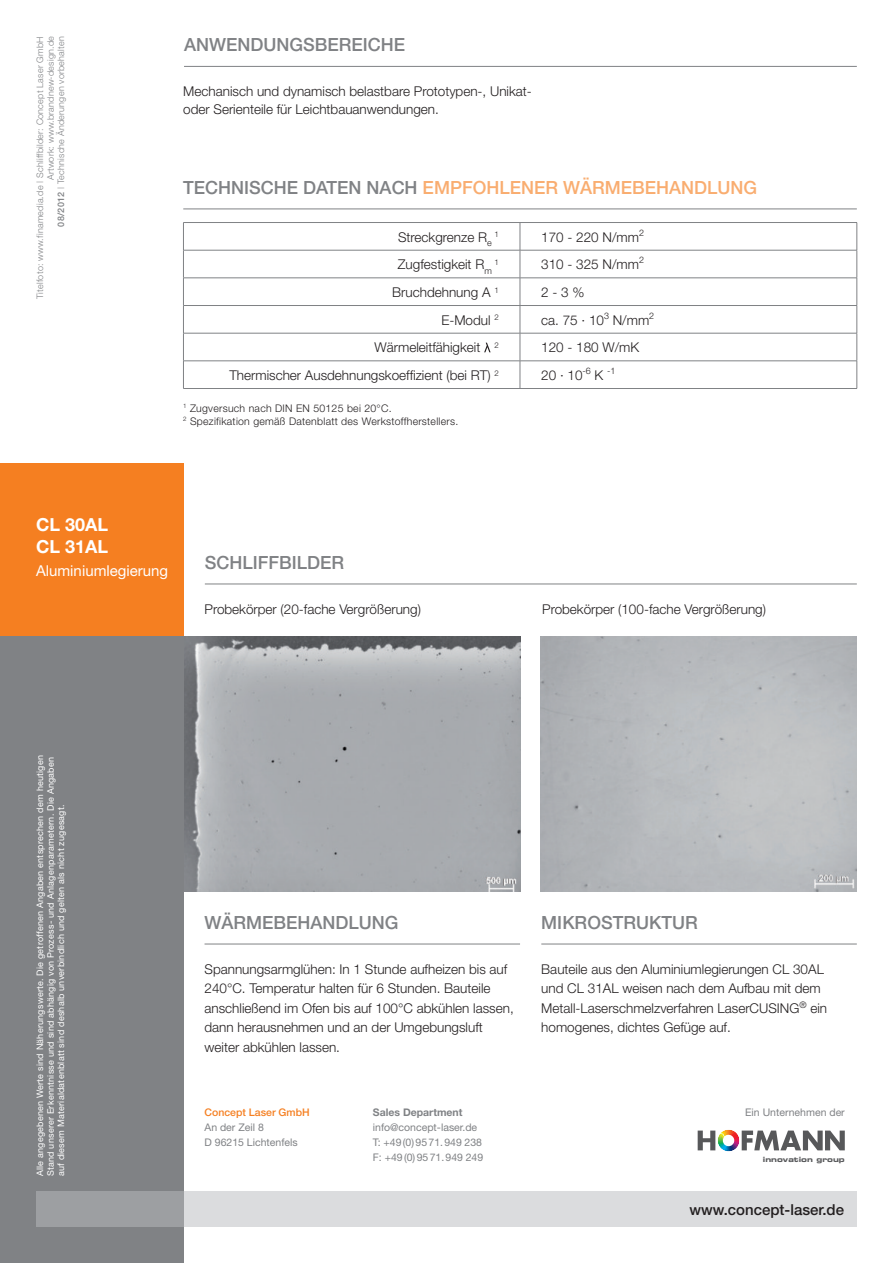
<style>
.page{position:relative;width:893px;height:1263px;background:#fff}
.page>*{position:absolute;margin:0;border:0;box-sizing:border-box;transform-origin:0 0}
.t1{font:500 18.15px "Helvetica Neue";color:#808285}
.t2{font:500 18.15px "Helvetica Neue";color:#f9ad70}
.t3{font:700 18px/21.6px "Helvetica Neue";color:#fff}
.t4{font:500 15.15px "Helvetica Neue";color:#231f20}
.t5{font:15px "Helvetica Neue";color:#fff}
.t6{font:300 13.5px/19.5px "Helvetica Neue";color:#231f20}
.t7{font:10.5px/15px "Helvetica Neue";color:#808285}
.t8{font:300 10.5px/12.6px "Helvetica Neue";letter-spacing:.025em;color:#231f20}
.t9{font:500 10.5px "Helvetica Neue";color:#f57f21}
.t10{font:700 10.5px "Helvetica Neue";color:#808285}
.t11{font:9px/10.5px "Helvetica Neue";letter-spacing:.025em;color:#fff}
.t12{font:300 9px/10.5px "Helvetica Neue";letter-spacing:.025em;color:#808285;text-align:right}
.t13{font:300 7.8px "Helvetica Neue";color:#231f20}
.t14{font:7.2px "Eurostile LT Std Bold Ex 2";color:#57585a}
.s1{font-weight:500}
.s2{color:#808285}
</style>
<div class="page">
<img style="left:183px;top:636px;width:337px;height:255px">
<div style="left:0;top:501px;width:183px;height:762px;background:#808285"></div>
<hr style="left:205px;top:944px;width:315px;height:1px;background:#808285">
<hr style="left:541px;top:944px;width:316px;height:1px;background:#808285">
<div style="left:0;top:464px;width:183px;height:172px;background:#f57f21"></div>
<div style="left:183px;top:1191px;width:674px;height:36px;background:#dbdcde"></div>
<div style="left:36px;top:1191px;width:147px;height:36px;background:#9d9fa2"></div>
<hr style="left:183px;top:209px;width:674px;height:1px;background:#808285">
<svg style="left:698px;top:1129px;width:147px;height:22px"></svg>
<hr style="left:183px;top:222px;width:337px;height:1px;background:#808285">
<hr style="left:520px;top:222px;width:337px;height:1px;background:#808285">
<hr style="left:183px;top:250px;width:337px;height:1px;background:#808285">
<hr style="left:520px;top:250px;width:337px;height:1px;background:#808285">
<hr style="left:183px;top:278px;width:337px;height:1px;background:#808285">
<hr style="left:520px;top:278px;width:337px;height:1px;background:#808285">
<hr style="left:183px;top:305px;width:337px;height:1px;background:#808285">
<hr style="left:520px;top:305px;width:337px;height:1px;background:#808285">
<hr style="left:183px;top:333px;width:337px;height:1px;background:#808285">
<hr style="left:520px;top:333px;width:337px;height:1px;background:#808285">
<hr style="left:183px;top:361px;width:337px;height:1px;background:#808285">
<svg style="left:183px;top:223px;width:1px;height:165px"></svg>
<hr style="left:520px;top:361px;width:337px;height:1px;background:#808285">
<svg style="left:520px;top:223px;width:1px;height:165px"></svg>
<svg style="left:857px;top:223px;width:1px;height:165px"></svg>
<hr style="left:183px;top:388px;width:337px;height:1px;background:#808285">
<hr style="left:520px;top:388px;width:337px;height:1px;background:#808285">
<svg style="left:484px;top:343px;width:7px;height:9px"></svg>
<hr style="left:205px;top:584px;width:652px;height:1px;background:#808285">
<img style="left:541px;top:636px;width:315px;height:256px">
<hr style="left:184px;top:66px;width:673px;height:1px;background:#808285">
<p class="t12" style="left:36px;top:299px;width:264px;rotate:-90deg">Titelfoto: www.finamedia.de | Schliffbilder: Concept Laser GmbH<br>Artwork: www.brandnew-design.de<br><span class="s1">08/2012</span> | Technische Änderungen vorbehalten</p>
<h1 class="t1" style="left:184px;top:38px;width:223px">ANWENDUNGSBEREICHE</h1>
<p class="t6" style="left:183px;top:84px;width:350px;line-height:18px">Mechanisch und dynamisch belastbare Prototypen-, Unikat&shy;oder Serienteile für Leichtbauanwendungen.</p>
<h1 class="t2" style="left:183px;top:180px;width:575px"><span class="s2">TECHNISCHE DATEN NACH</span> EMPFOHLENER WÄRMEBEHANDLUNG</h1>
<p class="t6" style="left:398px;top:228px;width:95px">Streckgrenze R<sub>e</sub></p>
<p class="t13" style="left:494px;top:231px;width:6px">1</p>
<p class="t6" style="left:541px;top:228px;width:104px">170 - 220 N/mm<sup>2</sup></p>
<p class="t6" style="left:398px;top:256px;width:96px">Zugfestigkeit R<sub>m</sub></p>
<p class="t13" style="left:494px;top:259px;width:6px">1</p>
<p class="t6" style="left:541px;top:256px;width:104px">310 - 325 N/mm<sup>2</sup></p>
<p class="t6" style="left:392px;top:284px;width:108px">Bruchdehnung A <sup>1</sup></p>
<p class="t6" style="left:541px;top:284px;width:45px">2 - 3 %</p>
<p class="t6" style="left:441px;top:311px;width:59px">E-Modul <sup>2</sup></p>
<p class="t6" style="left:541px;top:311px;width:115px">ca. 75 · 10<sup>3</sup> N/mm<sup>2</sup></p>
<p class="t6" style="left:375px;top:339px;width:126px">Wärmeleitfähigkeit <sup>2</sup></p>
<p class="t6" style="left:541px;top:339px;width:100px">120 - 180 W/mK</p>
<p class="t6" style="left:229px;top:367px;width:271px">Thermischer Ausdehnungskoeffizient (bei RT) <sup>2</sup></p>
<p class="t6" style="left:541px;top:367px;width:76px">20 · 10<sup>-6</sup> K <sup>-1</sup></p>
<p class="t8" style="left:183px;top:403px;width:276px"><sup>1</sup> Zugversuch nach DIN EN 50125 bei 20°C.<br><sup>2</sup> Spezifikation gemäß Datenblatt des Werkstoffherstellers.</p>
<h2 class="t3" style="left:36px;top:515px;width:74px">CL 30AL<br>CL 31AL</h2>
<p class="t5" style="left:36px;top:565px;width:133px">Aluminiumlegierung</p>
<h1 class="t1" style="left:205px;top:555px;width:141px">SCHLIFFBILDER</h1>
<p class="t6" style="left:205px;top:600px;width:218px">Probekörper (20-fache Vergrößerung)</p>
<p class="t6" style="left:542px;top:600px;width:225px">Probekörper (100-fache Vergrößerung)</p>
<p class="t11" style="left:36px;top:1176px;width:423px;rotate:-90deg">Alle angegebenen Werte sind Näherungswerte. Die getroffenen Angaben entsprechen dem heutigen<br>Stand unserer Erkenntnisse und sind abhängig von Prozess- und Anlagenparametern. Die Angaben auf diesem Materialdatenblatt sind deshalb unverbindlich und gelten als nicht zugesagt.</p>
<h1 class="t1" style="left:205px;top:915px;width:196px">WÄRMEBEHANDLUNG</h1>
<h1 class="t1" style="left:541px;top:915px;width:158px">MIKROSTRUKTUR</h1>
<p class="t6" style="left:205px;top:960px;width:311px">Spannungsarmglühen: In 1 Stunde aufheizen bis auf 240°C. Temperatur halten für 6 Stunden. Bauteile anschließend im Ofen bis auf 100°C abkühlen lassen, dann herausnehmen und an der Umgebungsluft weiter abkühlen lassen.</p>
<p class="t6" style="left:541px;top:960px;width:287px">Bauteile aus den Aluminiumlegierungen CL 30AL und CL 31AL weisen nach dem Aufbau mit dem Metall-Laserschmelzverfahren LaserCUSING<sup>®</sup> ein homogenes, dichtes Gefüge auf.</p>
<p class="t9" style="left:205px;top:1108px;width:107px">Concept Laser GmbH</p>
<p class="t7" style="left:205px;top:1121px;width:95px">An der Zeil 8<br>D 96215 Lichtenfels</p>
<p class="t10" style="left:373px;top:1108px;width:91px">Sales Department</p>
<p class="t7" style="left:373px;top:1121px;width:112px">info@concept-laser.de<br>T: +49 (0) 95 71. 949 238<br>F: +49 (0) 95 71. 949 249</p>
<p class="t7" style="left:745px;top:1106px;width:101px">Ein Unternehmen der</p>
<p class="t14" style="left:763px;top:1156px;width:83px">innovation group</p>
<p class="t4" style="left:689px;top:1204px;width:156px">www.concept-laser.de</p>
</div>
